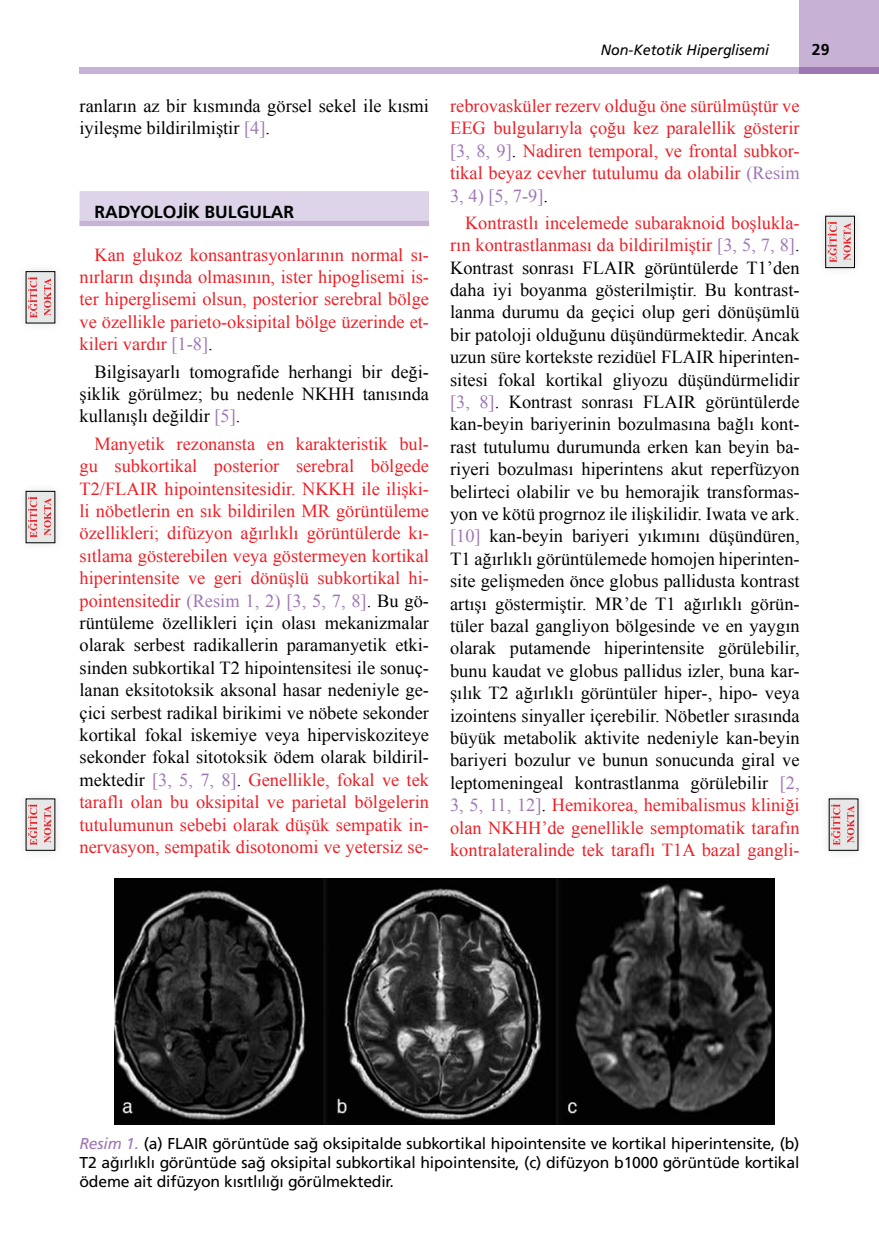
<style>
.page{position:relative;width:879px;height:1260px;background:#fff}
.page>*{position:absolute;margin:0;border:0;box-sizing:border-box;transform-origin:0 0}
.t1{font:18.38px/22.4px "Times New Roman";color:#000;text-align:justify}
.t2{font:18.38px/22.4px "Times New Roman";color:#ec2027;text-align:justify}
.t3{font:17.5px "Frutiger Bold Tr";color:#000}
.t4{font:15.75px/18.9px "Frutiger Normal Tr";letter-spacing:-.01em;color:#000;text-align:justify}
.t5{font:15.75px "Frutiger Bold Tr";color:#000}
.t6{font:14.88px "Frutiger Italic Tr";color:#000;scale:.96 1}
.s1{color:#9e76b4}
.s2{color:#000}
.s3{color:#ec2027}
.s4{font-family:"Frutiger Italic Tr";color:#9e76b4}
</style>
<div class="page">
<div style="left:79px;top:67px;width:720px;height:7px;background:#c7b2d6"></div>
<div style="left:799px;top:0;width:79px;height:74px;background:#c7b2d6"></div>
<div style="left:799px;top:67px;width:79px;height:7px;background:#9e76b4"></div>
<div style="left:79px;top:191px;width:350px;height:35px;background:#ddd4e9"></div>
<div style="left:79px;top:221px;width:350px;height:5px;background:#c7b2d6"></div>
<img style="left:114px;top:879px;width:660px;height:245px">
<div style="left:16px;top:262px;width:49px;height:71px;background:#000;opacity:.12"></div>
<div style="left:26px;top:272px;width:29px;height:51px;background:#e6e8e8"></div>
<svg style="left:28px;top:277px;width:9px;height:41px"></svg>
<svg style="left:44px;top:278px;width:7px;height:38px"></svg>
<div style="left:16px;top:481px;width:49px;height:72px;background:#000;opacity:.12"></div>
<div style="left:26px;top:491px;width:29px;height:52px;background:#e6e8e8"></div>
<svg style="left:28px;top:496px;width:9px;height:42px"></svg>
<svg style="left:44px;top:498px;width:7px;height:37px"></svg>
<div style="left:16px;top:789px;width:49px;height:71px;background:#000;opacity:.12"></div>
<div style="left:26px;top:799px;width:29px;height:51px;background:#e6e8e8"></div>
<svg style="left:28px;top:804px;width:9px;height:41px"></svg>
<svg style="left:44px;top:806px;width:7px;height:37px"></svg>
<div style="left:818px;top:789px;width:49px;height:71px;background:#000;opacity:.12"></div>
<svg style="left:830px;top:801px;width:25px;height:48px"></svg>
<svg style="left:830px;top:804px;width:9px;height:41px"></svg>
<svg style="left:846px;top:806px;width:7px;height:37px"></svg>
<div style="left:815px;top:206px;width:48px;height:72px;background:#000;opacity:.12"></div>
<div style="left:825px;top:216px;width:29px;height:52px;background:#e6e8e8"></div>
<svg style="left:827px;top:221px;width:9px;height:42px"></svg>
<svg style="left:843px;top:223px;width:7px;height:37px"></svg>
<div style="left:825px;top:216px;width:29px;height:52px;border:1px solid #000"></div>
<p class="t1" style="left:79px;top:94px;width:351px">ranların az bir kısmında görsel sekel ile kısmi iyileşme bildirilmiştir <span class="s1">[4]</span>.</p>
<p class="t3" style="left:94px;top:201px;width:201px">RADYOLOJİK BULGULAR</p>
<p class="t2" style="left:79px;top:243px;width:351px;text-indent:15px">Kan glukoz konsantrasyonlarının normal sı&shy;nırların dışında olmasının, ister hipoglisemi is&shy;ter hiperglisemi olsun, posterior serebral bölge ve özellikle parieto-oksipital bölge üzerinde et&shy;kileri vardır <span class="s1">[1-8]</span><span class="s2">.</span></p>
<p class="t1" style="left:79px;top:360px;width:351px;text-indent:15px">Bilgisayarlı tomografide herhangi bir deği&shy;şiklik görülmez; bu nedenle NKHH tanısında kullanışlı değildir <span class="s1">[5]</span>.</p>
<p class="t2" style="left:79px;top:432px;width:351px;text-indent:15px">Manyetik rezonansta en karakteristik bul&shy;gu subkortikal posterior serebral bölgede T2/FLAIR hipointensitesidir. NKKH ile ilişki&shy;li nöbetlerin en sık bildirilen MR görüntüleme özellikleri; difüzyon ağırlıklı görüntülerde kı&shy;sıtlama gösterebilen veya göstermeyen kortikal hiperintensite ve geri dönüşlü subkortikal hi&shy;pointensitedir <span class="s1">(Resim 1, 2) [3, 5, 7, 8]</span><span class="s2">. Bu gö&shy;rüntüleme özellikleri için olası mekanizmalar olarak serbest radikallerin paramanyetik etki&shy;sinden subkortikal T2 hipointensitesi ile sonuç&shy;lanan eksitotoksik aksonal hasar nedeniyle ge&shy;çici serbest radikal birikimi ve nöbete sekonder kortikal fokal iskemiye veya hiperviskoziteye sekonder fokal sitotoksik ödem olarak bildiril&shy;mektedir</span> <span class="s1">[3, 5, 7, 8]</span><span class="s2">.</span> Genellikle, fokal ve tek taraflı olan bu oksipital ve parietal bölgelerin tutulumunun sebebi olarak düşük sempatik in&shy;nervasyon, sempatik disotonomi ve yetersiz se-</p>
<p class="t6" style="left:600px;top:41px;width:177px">Non-Ketotik Hiperglisemi</p>
<p class="t5" style="left:811px;top:40px;width:19px">29</p>
<p class="t2" style="left:450px;top:94px;width:351px">rebrovasküler rezerv olduğu öne sürülmüştür ve EEG bulgularıyla çoğu kez paralellik gösterir <span class="s1">[3, 8, 9]</span><span class="s2">.</span> Nadiren temporal, ve frontal subkor&shy;tikal beyaz cevher tutulumu da olabilir <span class="s1">(Resim 3, 4) [5, 7-9]</span><span class="s2">.</span></p>
<p class="t1" style="left:450px;top:211px;width:351px;text-indent:15px"><span class="s3">Kontrastlı incelemede subaraknoid boşlukla&shy;rın kontrastlanması da bildirilmiştir</span> <span class="s1">[3, 5, 7, 8]</span>.<br>Kontrast sonrası FLAIR görüntülerde T1’den daha iyi boyanma gösterilmiştir. Bu kontrast&shy;lanma durumu da geçici olup geri dönüşümlü bir patoloji olduğunu düşündürmektedir. Ancak uzun süre kortekste rezidüel FLAIR hiperinten&shy;sitesi fokal kortikal gliyozu düşündürmelidir <span class="s1">[3, 8]</span>. Kontrast sonrası FLAIR görüntülerde kan-beyin bariyerinin bozulmasına bağlı kont&shy;rast tutulumu durumunda erken kan beyin ba&shy;riyeri bozulması hiperintens akut reperfüzyon belirteci olabilir ve bu hemorajik transformas&shy;yon ve kötü progrnoz ile ilişkilidir. Iwata ve ark. <span class="s1">[10]</span> kan-beyin bariyeri yıkımını düşündüren, T1 ağırlıklı görüntülemede homojen hiperinten&shy;site gelişmeden önce globus pallidusta kontrast artışı göstermiştir. MR’de T1 ağırlıklı görün&shy;tüler bazal gangliyon bölgesinde ve en yaygın olarak putamende hiperintensite görülebilir, bunu kaudat ve globus pallidus izler, buna kar&shy;şılık T2 ağırlıklı görüntüler hiper-, hipo- veya izointens sinyaller içerebilir. Nöbetler sırasında büyük metabolik aktivite nedeniyle kan-beyin bariyeri bozulur ve bunun sonucunda giral ve leptomeningeal kontrastlanma görülebilir <span class="s1">[2, 3, 5, 11, 12]</span>. <span class="s3">Hemikorea, hemibalismus kliniği olan NKHH’de genellikle semptomatik tarafın kontralateralinde tek taraflı T1A bazal gangli-</span></p>
<p class="t4" style="left:79px;top:1134px;width:721px"><span class="s4">Resim 1.</span> (a) FLAIR görüntüde sağ oksipitalde subkortikal hipointensite ve kortikal hiperintensite, (b)<br>T2 ağırlıklı görüntüde sağ oksipital subkortikal hipointensite, (c) difüzyon b1000 görüntüde kortikal ödeme ait difüzyon kısıtlılığı görülmektedir.</p>
</div>
